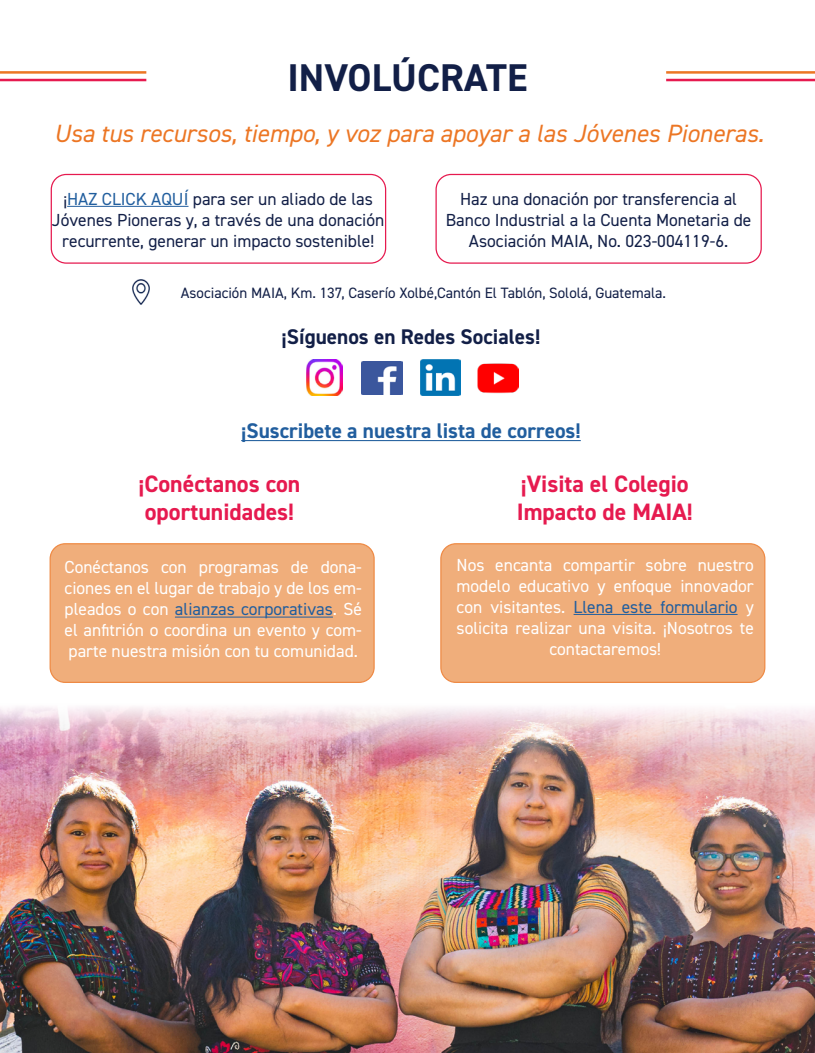
<style>
.page{position:relative;width:815px;height:1053px;background:#fff}
.page>*{position:absolute;margin:0;border:0;box-sizing:border-box;transform-origin:0 0}
.t1{font:700 38.75px "DIN2014";color:#121f47}
.t2{font:italic 25px "DIN2014";color:#ec7624}
.t3{font:700 23.75px/28.5px "DIN2014";color:#e61a4f}
.t4{font:700 21.25px "DIN2014";color:#215e9e}
.t5{font:700 21.25px "DIN2014";color:#121f47}
.t6{font:17.5px/21px "DIN2014";color:#fff;text-align:justify}
.t7{font:17.5px/21px "DIN2014";color:#121f47;text-align:center}
.t8{font:15px "DIN2014";color:#121f47}
.s1{color:#215e9e}
</style>
<div class="page">
<hr style="left:0;top:71px;width:146px;height:3px;background:#ec7624">
<hr style="left:0;top:79px;width:146px;height:2px;background:#e61a4f">
<hr style="left:666px;top:71px;width:149px;height:3px;background:#ec7624">
<hr style="left:666px;top:79px;width:149px;height:2px;background:#e61a4f">
<img style="left:0;top:707px;width:815px;height:345px">
<hr style="left:67px;top:206px;width:122px;height:1px;background:#215e9e">
<div style="left:51px;top:174px;width:335px;height:90px;border:1px solid #e61a4f;border-radius:15px"></div>
<div style="left:435px;top:174px;width:327px;height:90px;border:1px solid #e61a4f;border-radius:15px"></div>
<div style="left:50px;top:543px;width:324px;height:139px;background:#f0ae7b;border-radius:15px"></div>
<div style="left:50px;top:543px;width:325px;height:140px;border:1px solid #ec7624;border-radius:15px"></div>
<div style="left:441px;top:543px;width:324px;height:139px;background:#f0ae7b;border-radius:15px"></div>
<div style="left:440px;top:543px;width:325px;height:140px;border:1px solid #ec7624;border-radius:15px"></div>
<hr style="left:175px;top:616px;width:158px;height:1px;background:#215e9e">
<hr style="left:574px;top:614px;width:164px;height:1px;background:#215e9e">
<hr style="left:241px;top:440px;width:340px;height:1px;background:#215e9e">
<img style="left:306px;top:360px;width:36px;height:35px">
<img style="left:362px;top:361px;width:40px;height:33px">
<img style="left:420px;top:359px;width:40px;height:37px">
<img style="left:477px;top:363px;width:41px;height:31px">
<img style="left:132px;top:279px;width:18px;height:26px">
<h1 class="t1" style="left:287px;top:52px;width:241px">INVOLÚCRATE</h1>
<h2 class="t2" style="left:54px;top:118px;width:712px">Usa tus recursos, tiempo, y voz para apoyar a las Jóvenes Pioneras.</h2>
<p class="t7" style="left:52px;top:188px;width:334px">¡<span class="s1">HAZ CLICK AQUÍ</span> para ser un aliado de las<br>Jóvenes Pioneras y, a través de una donación recurrente, generar un impacto sostenible!</p>
<p class="t7" style="left:446px;top:188px;width:307px">Haz una donación por transferencia al<br>Banco Industrial a la Cuenta Monetaria de<br>Asociación MAIA, No. 023-004119-6.</p>
<p class="t8" style="left:181px;top:283px;width:487px">Asociación MAIA, Km. 137, Caserío Xolbé,Cantón El Tablón, Sololá, Guatemala.</p>
<p class="t5" style="left:282px;top:323px;width:260px">¡Síguenos en Redes Sociales!</p>
<p class="t4" style="left:241px;top:417px;width:341px">¡Suscribete a nuestra lista de correos!</p>
<h3 class="t3" style="left:138px;top:469px;width:163px">¡Conéctanos con oportunidades!</h3>
<h3 class="t3" style="left:517px;top:469px;width:178px">¡Visita el Colegio<br>Impacto de MAIA!</h3>
<p class="t6" style="left:65px;top:556px;width:299px">Conéctanos con programas de dona&shy;ciones en el lugar de trabajo y de los em&shy;pleados o con <span class="s1">alianzas corporativas</span>. Sé el anfitrión o coordina un evento y com&shy;parte nuestra misión con tu comunidad.</p>
<p class="t6" style="left:457px;top:553px;width:299px;text-align:center">Nos encanta compartir sobre nuestro modelo educativo y enfoque innovador con visitantes. <span class="s1">Llena este formulario</span> y solicita realizar una visita. ¡Nosotros te contactaremos!</p>
</div>
